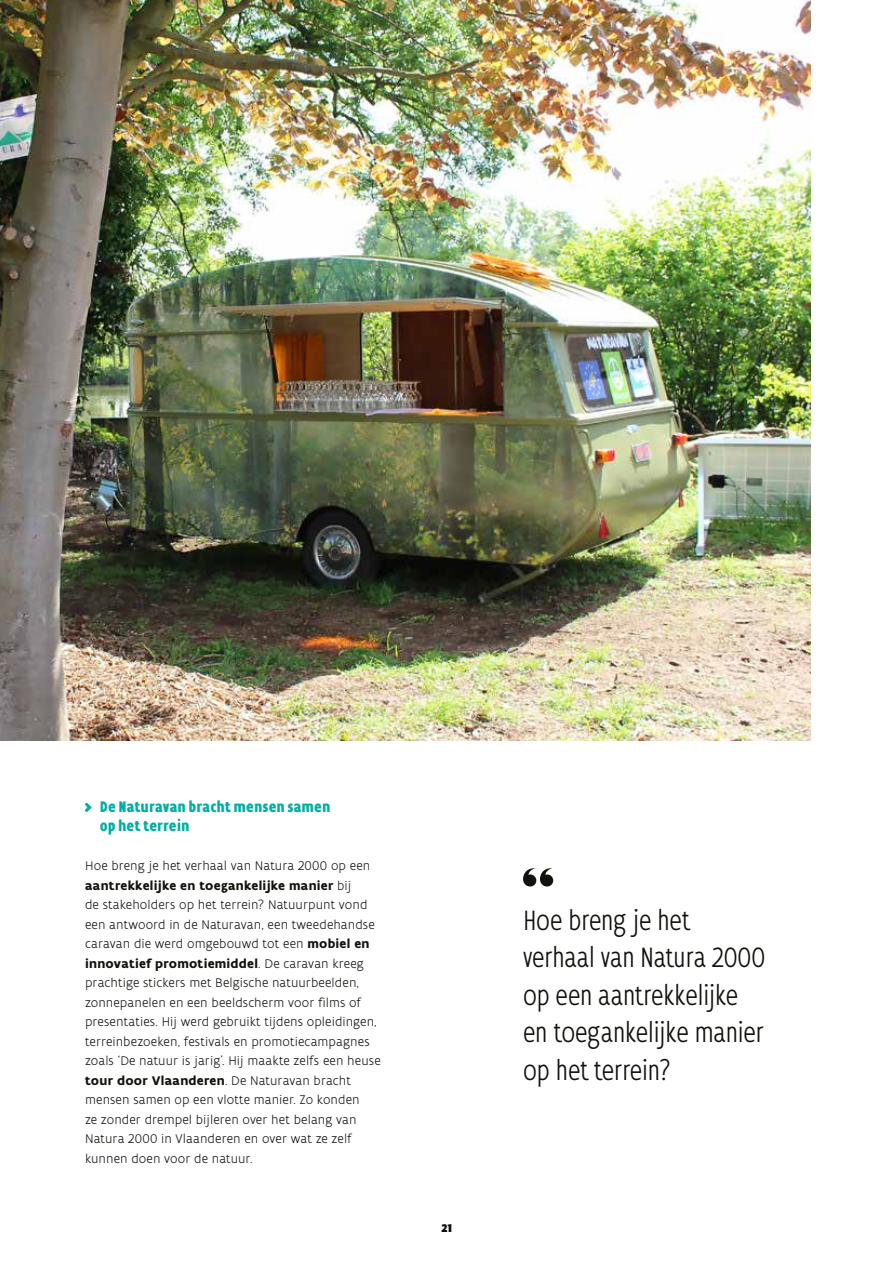
<style>
.page{position:relative;width:893px;height:1263px;background:#fff}
.page>*{position:absolute;margin:0;border:0;box-sizing:border-box;transform-origin:0 0}
.t1{font:300 condensed 30px/37.5px "Flanders Art Sans";letter-spacing:-.01em;color:#12120d}
.t2{font:700 condensed 16.5px/19.5px "Flanders Art Sans";color:#00aea2}
.t3{font:300 13.5px/19.5px "Flanders Art Sans";letter-spacing:.005em;color:#12120d}
.t4{font:900 12px "Flanders Art Sans";color:#12120d}
.s1{font-weight:700}
</style>
<div class="page">
<svg style="left:85px;top:803px;width:7px;height:9px"></svg>
<img style="left:0;top:0;width:811px;height:741px">
<svg style="left:523px;top:868px;width:30px;height:19px"></svg>
<p class="t2" style="left:100px;top:798px;width:232px">De Naturavan bracht mensen samen op het terrein</p>
<p class="t3" style="left:85px;top:856px;width:297px">Hoe breng je het verhaal van Natura 2000 op een <span class="s1">aantrekkelijke en toegankelijke manier</span> bij<br>de stakeholders op het terrein? Natuurpunt vond een antwoord in de Naturavan, een tweedehandse caravan die werd omgebouwd tot een <span class="s1">mobiel en innovatief promotiemiddel</span>. De caravan kreeg prachtige stickers met Belgische natuurbeelden, zonnepanelen en een beeldscherm voor films of presentaties. Hij werd gebruikt tijdens opleidingen, terreinbezoeken, festivals en promotiecampagnes zoals ‘De natuur is jarig’. Hij maakte zelfs een heuse <span class="s1">tour door Vlaanderen</span>. De Naturavan bracht mensen samen op een vlotte manier. Zo konden<br>ze zonder drempel bijleren over het belang van Natura 2000 in Vlaanderen en over wat ze zelf kunnen doen voor de natuur.</p>
<p class="t4" style="left:441px;top:1221px;width:12px">21</p>
<h1 class="t1" style="left:523px;top:903px;width:244px">Hoe breng je het verhaal van Natura 2000 op een aantrekkelijke en toegankelijke manier op het terrein?</h1>
</div>
